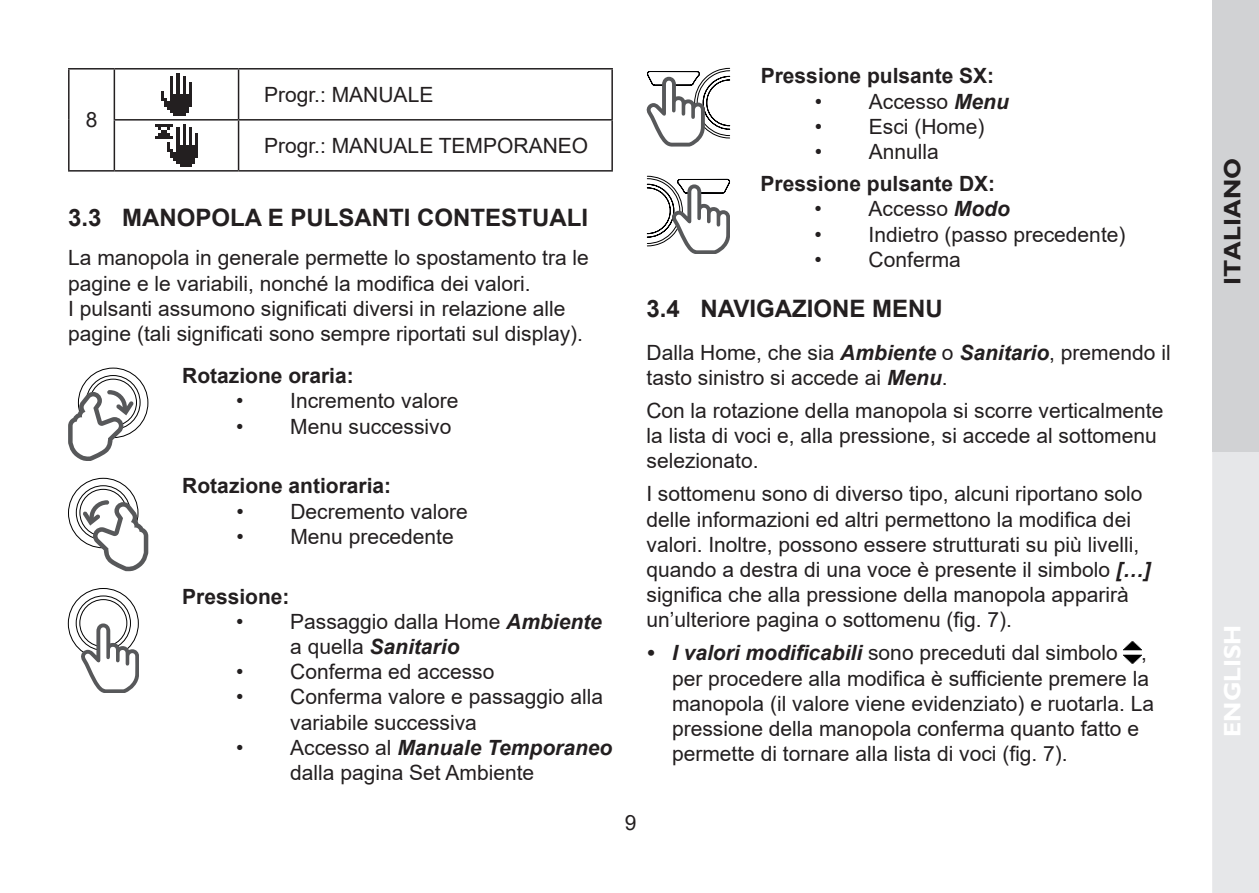
<style>
.page{position:relative;width:1259px;height:893px;background:#fff}
.page>*{position:absolute;margin:0;border:0;box-sizing:border-box;transform-origin:0 0}
.testi{font:700 24px "Arial";color:#231f20}
.t1{font:700 24px "Gill Sans Std";color:#231f20}
.t2{font:700 24px "Gill Sans Std";color:#fff}
.t3{font:21px/25.2px "Arial";color:#231f20}
.t4{font:700 21px "Arial";color:#231f20}
.s1{font-weight:700;font-style:italic}
</style>
<div class="page">
<div style="left:1212px;top:451px;width:47px;height:442px;background:#e6e7e9"></div>
<div style="left:1212px;top:0;width:47px;height:451px;background:#d1d2d4"></div>
<hr style="left:68px;top:68px;width:46px;height:2px;background:#231f20">
<hr style="left:68px;top:70px;width:2px;height:50px;background:#231f20">
<hr style="left:68px;top:120px;width:2px;height:50px;background:#231f20">
<hr style="left:68px;top:170px;width:46px;height:2px;background:#231f20">
<hr style="left:114px;top:68px;width:124px;height:2px;background:#231f20">
<hr style="left:114px;top:70px;width:1px;height:49px;background:#231f20">
<hr style="left:238px;top:68px;width:375px;height:2px;background:#231f20">
<hr style="left:238px;top:70px;width:1px;height:49px;background:#231f20">
<hr style="left:611px;top:70px;width:2px;height:49px;background:#231f20">
<hr style="left:114px;top:119px;width:124px;height:2px;background:#231f20">
<hr style="left:114px;top:121px;width:1px;height:49px;background:#231f20">
<hr style="left:238px;top:119px;width:375px;height:2px;background:#231f20">
<hr style="left:238px;top:121px;width:1px;height:49px;background:#231f20">
<hr style="left:611px;top:121px;width:2px;height:49px;background:#231f20">
<hr style="left:114px;top:170px;width:124px;height:2px;background:#231f20">
<hr style="left:238px;top:170px;width:375px;height:2px;background:#231f20">
<img style="left:161px;top:73px;width:31px;height:43px">
<img style="left:155px;top:124px;width:43px;height:43px">
<svg style="left:68px;top:478px;width:80px;height:93px"></svg>
<svg style="left:68px;top:368px;width:80px;height:93px"></svg>
<svg style="left:68px;top:588px;width:71px;height:105px"></svg>
<svg style="left:646px;top:68px;width:84px;height:78px"></svg>
<svg style="left:646px;top:176px;width:84px;height:78px"></svg>
<img style="left:1124px;top:641px;width:17px;height:23px">
<p class="t3" style="left:86px;top:107px;width:13px">8</p>
<p class="t3" style="left:264px;top:82px;width:171px">Progr.: MANUALE</p>
<p class="t3" style="left:264px;top:133px;width:326px">Progr.: MANUALE TEMPORANEO</p>
<p class="testi" style="left:68px;top:201px;width:521px">3.3 MANOPOLA E PULSANTI CONTESTUALI</p>
<p class="t3" style="left:68px;top:245px;width:522px">La manopola in generale permette lo spostamento tra le pagine e le variabili, nonché la modifica dei valori.</p>
<p class="t3" style="left:68px;top:296px;width:516px">I pulsanti assumono significati diversi in relazione alle pagine (tali significati sono sempre riportati sul display).</p>
<p class="t4" style="left:182px;top:361px;width:173px">Rotazione oraria:</p>
<p class="t3" style="left:236px;top:388px;width:224px">• Incremento valore</p>
<p class="t3" style="left:236px;top:413px;width:217px">• Menu successivo</p>
<p class="t4" style="left:182px;top:471px;width:210px">Rotazione antioraria:</p>
<p class="t3" style="left:236px;top:498px;width:233px">• Decremento valore</p>
<p class="t3" style="left:236px;top:524px;width:219px">• Menu precedente</p>
<p class="t4" style="left:182px;top:581px;width:109px">Pressione:</p>
<p class="t3" style="left:290px;top:609px;width:313px;text-indent:-54px">• Passaggio dalla Home <span class="s1">Ambiente </span>a quella <span class="s1">Sanitario</span></p>
<p class="t3" style="left:236px;top:659px;width:260px">• Conferma ed accesso</p>
<p class="t3" style="left:290px;top:684px;width:314px;text-indent:-54px">• Conferma valore e passaggio alla variabile successiva</p>
<p class="t3" style="left:290px;top:735px;width:324px;text-indent:-54px">• Accesso al <span class="s1">Manuale Temporaneo </span>dalla pagina Set Ambiente</p>
<p class="t4" style="left:761px;top:61px;width:235px">Pressione pulsante SX:</p>
<p class="t3" style="left:815px;top:88px;width:196px">• Accesso <span class="s1">Menu</span></p>
<p class="t3" style="left:815px;top:114px;width:171px">• Esci (Home)</p>
<p class="t3" style="left:815px;top:139px;width:126px">• Annulla</p>
<p class="t4" style="left:760px;top:169px;width:236px">Pressione pulsante DX:</p>
<p class="t3" style="left:814px;top:196px;width:197px">• Accesso <span class="s1">Modo</span></p>
<p class="t3" style="left:814px;top:222px;width:312px">• Indietro (passo precedente)</p>
<p class="t3" style="left:814px;top:247px;width:148px">• Conferma</p>
<p class="testi" style="left:646px;top:291px;width:298px">3.4 NAVIGAZIONE MENU</p>
<p class="t3" style="left:646px;top:340px;width:526px">Dalla Home, che sia <span class="s1">Ambiente</span> o <span class="s1">Sanitario</span>, premendo il tasto sinistro si accede ai <span class="s1">Menu</span>.</p>
<p class="t3" style="left:646px;top:398px;width:518px">Con la rotazione della manopola si scorre verticalmente la lista di voci e, alla pressione, si accede al sottomenu selezionato.</p>
<p class="t3" style="left:646px;top:481px;width:506px">I sottomenu sono di diverso tipo, alcuni riportano solo delle informazioni ed altri permettono la modifica dei valori. Inoltre, possono essere strutturati su più livelli, quando a destra di una voce è presente il simbolo <span class="s1">[…] </span>significa che alla pressione della manopola apparirà un’ulteriore pagina o sottomenu (fig. 7).</p>
<p class="t3" style="left:646px;top:640px;width:502px"><span class="s1">• I valori modificabili</span> sono preceduti dal simbolo ,</p>
<p class="t3" style="left:672px;top:665px;width:484px">per procedere alla modifica è sufficiente premere la manopola (il valore viene evidenziato) e ruotarla. La pressione della manopola conferma quanto fatto e permette di tornare alla lista di voci (fig. 7).</p>
<p class="t3" style="left:625px;top:810px;width:13px">9</p>
<p class="t1" style="left:1218px;top:285px;width:128px;rotate:-90deg">ITALIANO</p>
<p class="t2" style="left:1218px;top:737px;width:114px;rotate:-90deg">ENGLISH</p>
</div>
